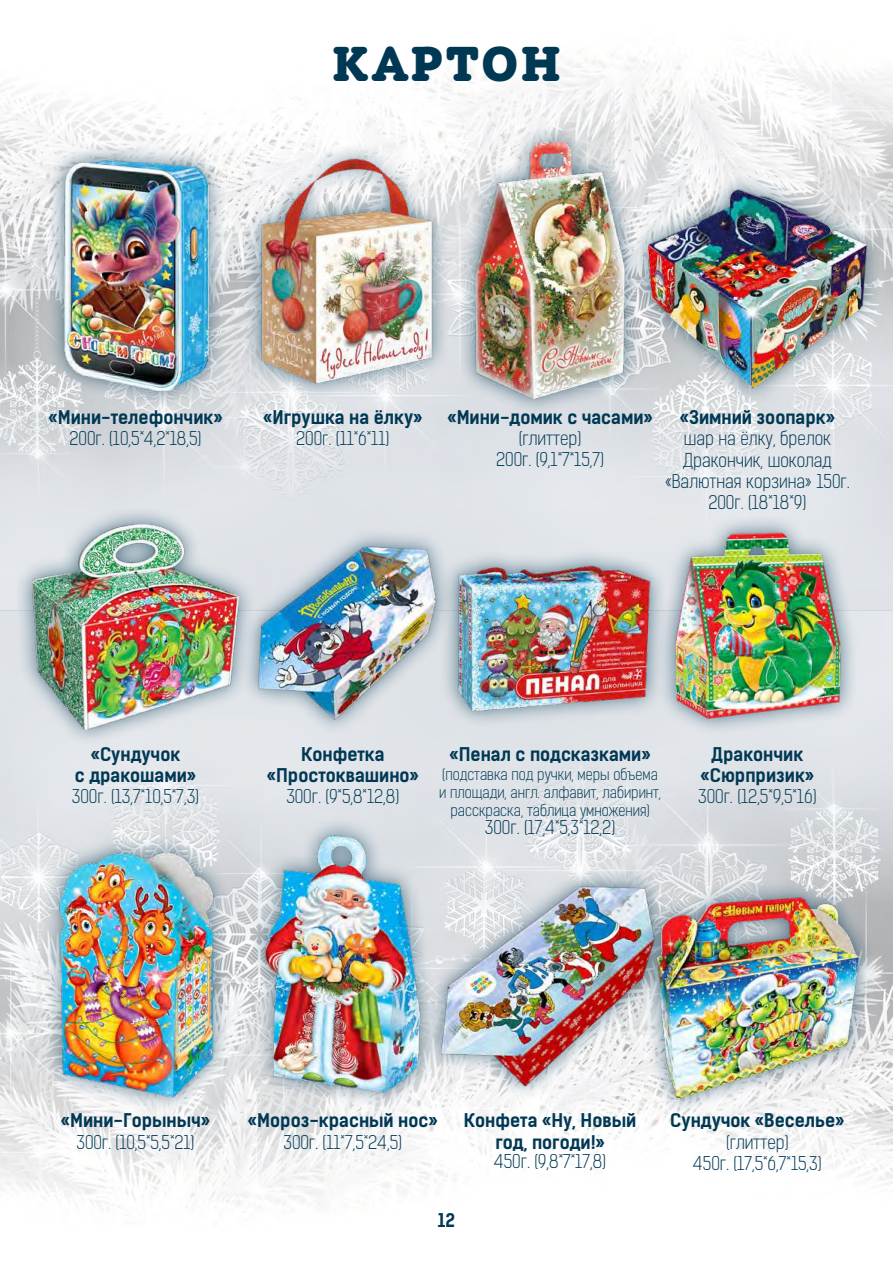
<style>
.page{position:relative;width:893px;height:1263px;background:#fff}
.page>*{position:absolute;margin:0;border:0;box-sizing:border-box;transform-origin:0 0}
.t1{font:900 49.5px "ALS Schlangeslab";letter-spacing:.05em;color:#003854}
.t2{font:18px/21.3px "Kelson Sans Light RU";color:#003854;text-align:center}
.t3{font:18px/21.6px "Kelson Sans Bold RU";color:#003854;text-align:center}
.t4{font:15px/18px "Kelson Sans Light RU";color:#003854;text-align:center}
</style>
<div class="page">
<img style="left:0;top:54px;width:893px;height:1157px">
<div style="left:630px;top:172px;width:253px;height:233px;background:#003854;opacity:.65"></div>
<img style="left:649px;top:190px;width:217px;height:198px">
<div style="left:243px;top:141px;width:207px;height:259px;background:#003854;opacity:.65"></div>
<img style="left:237px;top:144px;width:219px;height:253px">
<div style="left:423px;top:868px;width:249px;height:234px;background:#003854;opacity:.65"></div>
<img style="left:438px;top:883px;width:200px;height:205px">
<div style="left:240px;top:528px;width:213px;height:208px;background:#003854;opacity:.65"></div>
<img style="left:256px;top:541px;width:186px;height:184px">
<div style="left:42px;top:834px;width:188px;height:279px;background:#003854;opacity:.65"></div>
<img style="left:49px;top:831px;width:173px;height:272px">
<div style="left:457px;top:123px;width:186px;height:293px;background:#003854;opacity:.65"></div>
<img style="left:472px;top:142px;width:156px;height:257px">
<div style="left:45px;top:142px;width:182px;height:267px;background:#003854;opacity:.65"></div>
<img style="left:54px;top:144px;width:163px;height:253px">
<div style="left:247px;top:816px;width:191px;height:293px;background:#003854;opacity:.65"></div>
<img style="left:259px;top:831px;width:168px;height:272px">
<img style="left:431px;top:547px;width:225px;height:182px">
<div style="left:638px;top:879px;width:239px;height:236px;background:#003854;opacity:.65"></div>
<img style="left:647px;top:887px;width:221px;height:226px">
<div style="left:14px;top:506px;width:242px;height:240px;background:#003854;opacity:.65"></div>
<img style="left:33px;top:524px;width:205px;height:205px">
<div style="left:656px;top:514px;width:203px;height:222px;background:#003854;opacity:.65"></div>
<img style="left:661px;top:524px;width:193px;height:205px">
<h1 class="t1" style="left:332px;top:36px;width:230px">КАРТОН</h1>
<p class="t3" style="left:48px;top:406px;width:176px">«Мини-телефончик»</p>
<p class="t2" style="left:70px;top:428px;width:133px">200г. (10,5*4,2*18,5)</p>
<p class="t3" style="left:263px;top:406px;width:161px">«Игрушка на ёлку»</p>
<p class="t2" style="left:296px;top:428px;width:95px">200г. (11*6*11)</p>
<p class="t3" style="left:447px;top:406px;width:207px">«Мини-домик с часами»</p>
<p class="t2" style="left:496px;top:428px;width:110px">(глиттер)<br>200г. (9,1*7*15,7)</p>
<p class="t3" style="left:680px;top:406px;width:157px">«Зимний зоопарк»</p>
<p class="t2" style="left:665px;top:428px;width:186px">шар на ёлку, брелок<br>Дракончик, шоколад «Валютная корзина» 150г.<br>200г. (18*18*9)</p>
<p class="t3" style="left:75px;top:743px;width:123px">«Сундучок<br>с дракошами»</p>
<p class="t2" style="left:72px;top:786px;width:129px">300г. (13,7*10,5*7,3)</p>
<p class="t3" style="left:267px;top:743px;width:154px">Конфетка «Простоквашино»</p>
<p class="t2" style="left:286px;top:786px;width:114px">300г. (9*5,8*12,8)</p>
<p class="t3" style="left:450px;top:743px;width:203px">«Пенал с подсказками»</p>
<p class="t4" style="left:439px;top:765px;width:224px">(подставка под ручки, меры объема и площади, англ. алфавит, лабиринт, расскраска, таблица умножения)</p>
<p class="t2" style="left:485px;top:817px;width:132px">300г. (17,4*5,3*12,2)</p>
<p class="t3" style="left:701px;top:743px;width:115px">Дракончик «Сюрпризик»</p>
<p class="t2" style="left:698px;top:786px;width:120px">300г. (12,5*9,5*16)</p>
<p class="t3" style="left:61px;top:1110px;width:151px">«Мини-Горыныч»</p>
<p class="t2" style="left:77px;top:1132px;width:120px">300г. (10,5*5,5*21)</p>
<p class="t3" style="left:248px;top:1110px;width:191px">«Мороз-красный нос»</p>
<p class="t2" style="left:284px;top:1132px;width:120px">300г. (11*7,5*24,5)</p>
<p class="t3" style="left:464px;top:1110px;width:174px">Конфета «Ну, Новый год, погоди!»</p>
<p class="t2" style="left:494px;top:1151px;width:114px">450г. (9,8*7*17,8)</p>
<p class="t3" style="left:438px;top:1210px;width:19px">12</p>
<p class="t3" style="left:670px;top:1110px;width:176px">Сундучок «Веселье»</p>
<p class="t2" style="left:693px;top:1132px;width:130px">(глиттер)<br>450г. (17,5*6,7*15,3)</p>
</div>
